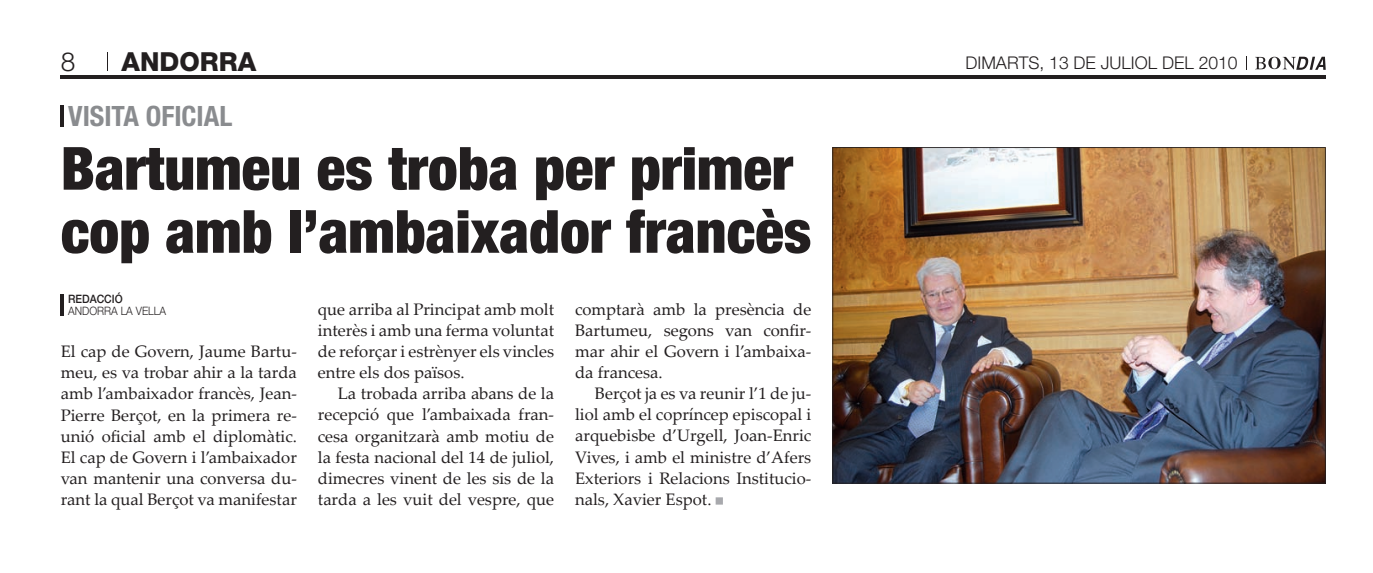
<style>
.page{position:relative;width:1373px;height:573px;background:#fff}
.page>*{position:absolute;margin:0;border:0;box-sizing:border-box;transform-origin:0 0}
.t1{font:900 condensed 59.5px/63px "Helvetica Neue LT Std";color:#231f20}
.t2{font:700 condensed 28px "Helvetica Neue LT Std";color:#8a8c8f}
.t3{font:800 26.25px "Helvetica Neue LT Std";color:#231f20}
.t4{font:300 26.25px "Helvetica Neue LT Std";color:#231f20}
.t5{font:300 17.5px "Helvetica Neue LT Std";color:#231f20}
.t6{font:16.62px/21px "Palatino Linotype";color:#231f20;text-align:justify}
.t7{font:300 11.55px/12.2px "Helvetica Neue LT Std";color:#231f20;scale:.91 1}
.t8{font:10.5px "Courier";color:#231f20}
.s1{font-weight:500}
</style>
<div class="page">
<hr style="left:61px;top:75px;width:1265px;height:4px;background:#231f20">
<svg style="left:1255px;top:57px;width:71px;height:13px"></svg>
<svg style="left:107px;top:52px;width:1px;height:18px"></svg>
<svg style="left:1246px;top:56px;width:1px;height:14px"></svg>
<svg style="left:716px;top:497px;width:7px;height:7px"></svg>
<hr style="left:61px;top:294px;width:3px;height:21px;background:#231f20">
<hr style="left:61px;top:105px;width:3px;height:21px;background:#231f20">
<img style="left:832px;top:147px;width:494px;height:336px">
<p class="t4" style="left:61px;top:45px;width:16px">8</p>
<p class="t3" style="left:122px;top:46px;width:136px">ANDORRA</p>
<p class="t5" style="left:965px;top:52px;width:274px">DIMARTS, 13 DE JULIOL DEL 2010</p>
<p class="t2" style="left:68px;top:99px;width:166px">VISITA OFICIAL</p>
<p class="t1" style="left:61px;top:136px;width:752px">Bartumeu es troba per primer cop amb l’ambaixador francès</p>
<p class="t7" style="left:68px;top:292px;width:109px"><span class="s1">REDACCIÓ<br></span>ANDORRA LA VELLA</p>
<p class="t6" style="left:318px;top:298px;width:238px">que arriba al Principat amb molt</p>
<p class="t6" style="left:318px;top:319px;width:238px">interès i amb una ferma voluntat</p>
<p class="t6" style="left:318px;top:340px;width:238px">de reforçar i estrènyer els vincles</p>
<p class="t6" style="left:318px;top:361px;width:148px">entre els dos països.</p>
<p class="t6" style="left:338px;top:382px;width:218px">La trobada arriba abans de la</p>
<p class="t6" style="left:318px;top:403px;width:238px">recepció que l’ambaixada fran-</p>
<p class="t6" style="left:318px;top:424px;width:238px">cesa organitzarà amb motiu de</p>
<p class="t6" style="left:318px;top:445px;width:238px">la festa nacional del 14 de juliol,</p>
<p class="t6" style="left:318px;top:466px;width:238px">dimecres vinent de les sis de la</p>
<p class="t6" style="left:318px;top:487px;width:238px">tarda a les vuit del vespre, que</p>
<p class="t6" style="left:61px;top:340px;width:238px">El cap de Govern, Jaume Bartu&shy;meu, es va trobar ahir a la tarda amb l’ambaixador francès, Jean-Pierre Berçot, en la primera re&shy;unió oficial amb el diplomàtic.<br>El cap de Govern i l’ambaixador van mantenir una conversa du&shy;rant la qual Berçot va manifestar</p>
<p class="t8" style="left:135px;top:497px;width:102px">nit14_bondia.pdf</p>
<p class="t8" style="left:254px;top:497px;width:8px">1</p>
<p class="t8" style="left:279px;top:497px;width:52px">02/07/10</p>
<p class="t8" style="left:349px;top:497px;width:33px">19:19</p>
<p class="t6" style="left:575px;top:298px;width:238px">comptarà amb la presència de</p>
<p class="t6" style="left:575px;top:319px;width:238px">Bartumeu, segons van confir-</p>
<p class="t6" style="left:575px;top:340px;width:238px">mar ahir el Govern i l’ambaixa-</p>
<p class="t6" style="left:575px;top:361px;width:89px">da francesa.</p>
<p class="t6" style="left:595px;top:382px;width:218px">Berçot ja es va reunir l’1 de ju-</p>
<p class="t6" style="left:575px;top:403px;width:238px">liol amb el copríncep episcopal i</p>
<p class="t6" style="left:575px;top:424px;width:238px">arquebisbe d’Urgell, Joan-Enric</p>
<p class="t6" style="left:575px;top:445px;width:238px">Vives, i amb el ministre d’Afers</p>
<p class="t6" style="left:575px;top:466px;width:238px">Exteriors i Relacions Institucio-</p>
<p class="t6" style="left:575px;top:487px;width:138px">nals, Xavier Espot.</p>
</div>
